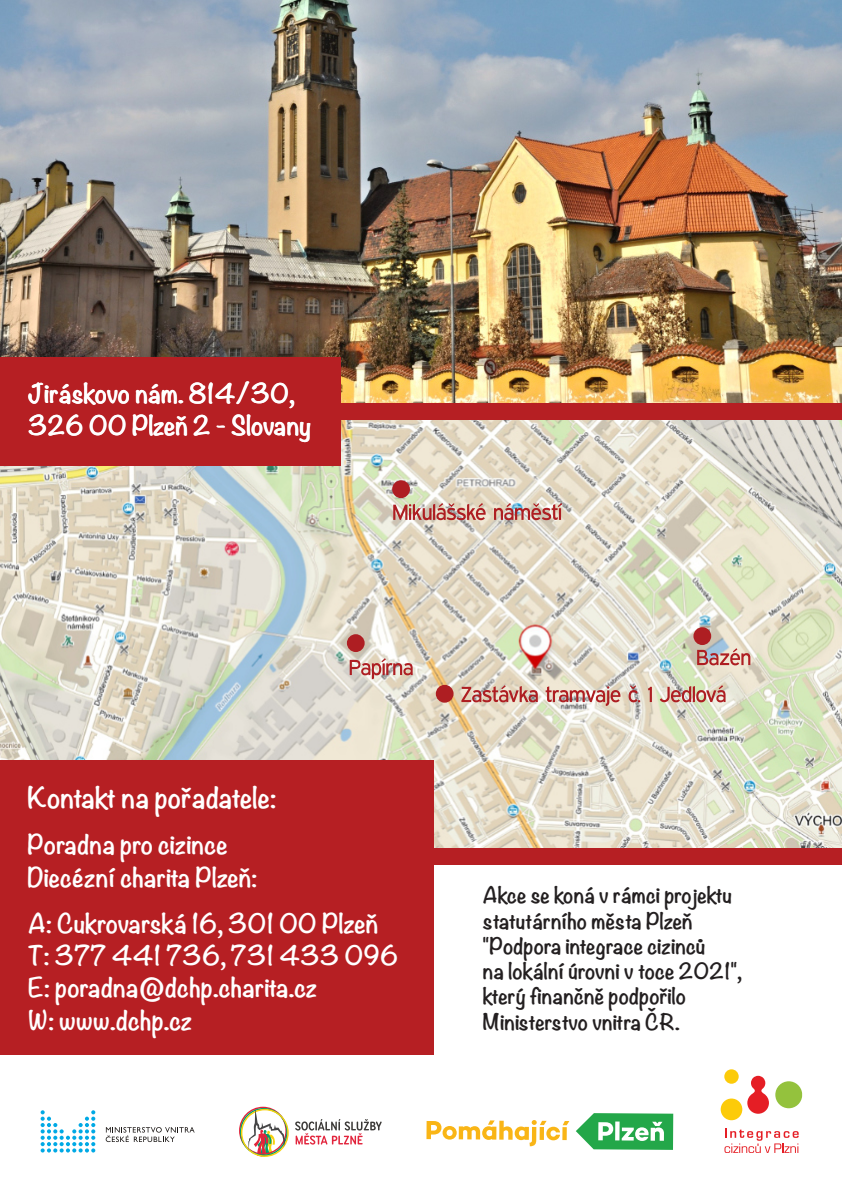
<style>
.page{position:relative;width:842px;height:1191px;background:#fff}
.page>*{position:absolute;margin:0;border:0;box-sizing:border-box;transform-origin:0 0}
.t1{font:700 26px "Noteworthy";color:#fff}
.t2{font:700 24px/32.4px "Noteworthy";color:#fff}
.t3{font:700 20px/25.3px "Noteworthy";color:#231f20}
</style>
<div class="page">
<img style="left:0;top:420px;width:842px;height:428px">
<div style="left:693px;top:627px;width:18px;height:18px;background:#ae1e22;border-radius:50%"></div>
<svg style="left:697px;top:648px;width:53px;height:17px"></svg>
<div style="left:392px;top:480px;width:18px;height:18px;background:#ae1e22;border-radius:50%"></div>
<svg style="left:393px;top:503px;width:93px;height:17px"></svg>
<svg style="left:494px;top:503px;width:68px;height:17px"></svg>
<div style="left:347px;top:634px;width:18px;height:18px;background:#ae1e22;border-radius:50%"></div>
<svg style="left:350px;top:658px;width:63px;height:21px"></svg>
<div style="left:436px;top:685px;width:18px;height:17px;background:#ae1e22;border-radius:50%"></div>
<svg style="left:461px;top:685px;width:77px;height:17px"></svg>
<svg style="left:546px;top:686px;width:74px;height:20px"></svg>
<svg style="left:629px;top:685px;width:11px;height:17px"></svg>
<svg style="left:648px;top:687px;width:4px;height:15px"></svg>
<svg style="left:660px;top:685px;width:65px;height:17px"></svg>
<div style="left:0;top:760px;width:434px;height:294px;background:#b61f23"></div>
<svg style="left:239px;top:1106px;width:50px;height:51px"></svg>
<svg style="left:295px;top:1119px;width:87px;height:25px"></svg>
<svg style="left:576px;top:1113px;width:97px;height:37px"></svg>
<svg style="left:426px;top:1120px;width:143px;height:26px"></svg>
<svg style="left:106px;top:1127px;width:89px;height:15px"></svg>
<svg style="left:41px;top:1110px;width:54px;height:42px"></svg>
<div style="left:724px;top:1069px;width:15px;height:14px;background:#fccb0a;border-radius:50%"></div>
<div style="left:721px;top:1098px;width:21px;height:22px;background:#fccb0a;border-radius:50%"></div>
<svg style="left:775px;top:1081px;width:27px;height:27px"></svg>
<svg style="left:747px;top:1075px;width:22px;height:38px"></svg>
<svg style="left:724px;top:1128px;width:75px;height:25px"></svg>
<img style="left:0;top:0;width:842px;height:403px">
<div style="left:0;top:403px;width:842px;height:17px;background:#b61f23"></div>
<div style="left:421px;top:848px;width:421px;height:17px;background:#b61f23"></div>
<div style="left:0;top:357px;width:340px;height:109px;background:#b61f23"></div>
<p class="t2" style="left:28px;top:378px;width:285px">Jiráskovo nám. 814/30,<br>326 00 Plzeň 2 - Slovany</p>
<p class="t1" style="left:28px;top:781px;width:251px">Kontakt na pořadatele:</p>
<p class="t2" style="left:28px;top:829px;width:232px">Poradna pro cizince<br>Diecézní charita Plzeň:</p>
<p class="t2" style="left:28px;top:908px;width:372px">A: Cukrovarská 16, 301 00 Plzeň<br>T: 377 441 736, 731 433 096<br>E: poradna@dchp.charita.cz<br>W: www.dchp.cz</p>
<p class="t3" style="left:483px;top:883px;width:260px">Akce se koná v rámci projektu statutárního města Plzeň "Podpora integrace cizinců<br>na lokální úrovni v toce 2021", který finančně podpořilo<br>Ministerstvo vnitra ČR.</p>
</div>
